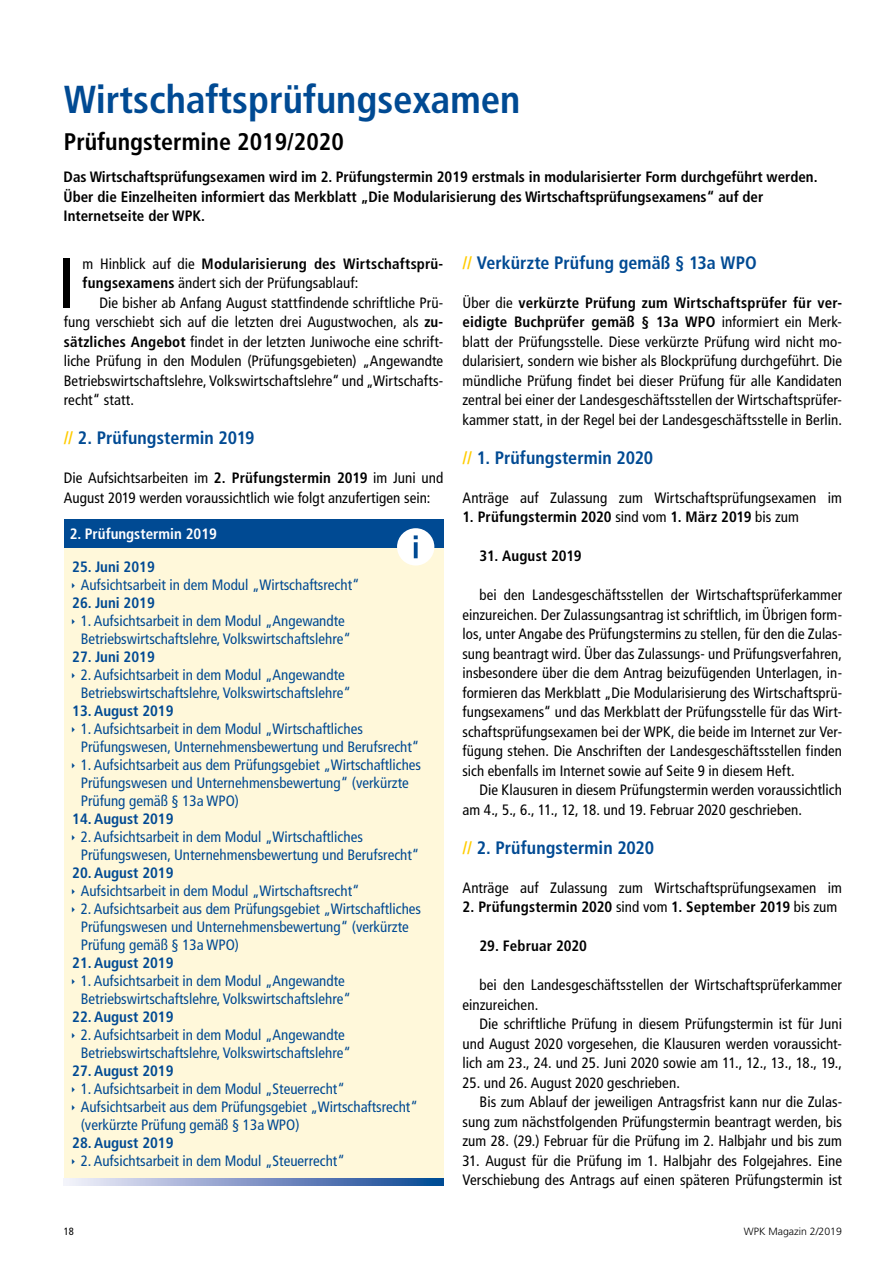
<style>
.page{position:relative;width:893px;height:1263px;background:#fff}
.page>*{position:absolute;margin:0;border:0;box-sizing:border-box;transform-origin:0 0}
.t1{font:condensed 70.8px "Frutiger LT Pro";color:#000}
.t2{font:700 condensed 39px "Frutiger LT Pro";color:#004a93}
.t3{font:700 condensed 24px "Frutiger LT Pro";color:#000}
.t4{font:700 condensed 18px "Frutiger LT Pro";letter-spacing:.005em;color:#004a93}
.t5{font:condensed 15px/19.5px "Frutiger LT Pro";letter-spacing:.005em;color:#000;text-align:justify}
.t6{font:condensed 15px/18px "Frutiger LT Pro";color:#004a93}
.t7{font:700 condensed 15px/19.5px "Frutiger LT Pro";color:#000}
.t8{font:700 condensed 15px "Frutiger LT Pro";color:#004a93}
.t9{font:700 condensed 15px "Frutiger LT Pro";color:#fff}
.t10{font:300 10.5px "Frutiger";color:#000}
.t11{font:condensed 10.5px "Frutiger LT Pro";color:#000}
.s1{font-weight:400}
.s2{font-weight:700}
.s3{color:#fc0}
</style>
<div class="page">
<div style="left:64px;top:519px;width:379px;height:29px;background:#004a93"></div>
<div style="left:64px;top:548px;width:379px;height:630px;background:#fff8da"></div>
<svg style="left:64px;top:1178px;width:379px;height:7px;background:#8098c6"></svg>
<div style="left:397px;top:528px;width:37px;height:37px;background:#fff;border-radius:50%"></div>
<svg style="left:414px;top:542px;width:4px;height:16px"></svg>
<svg style="left:414px;top:535px;width:4px;height:4px"></svg>
<h2 class="t2" style="left:64px;top:76px;width:458px">Wirtschaftsprüfungsexamen</h2>
<h3 class="t3" style="left:64px;top:127px;width:281px">Prüfungstermine 2019/2020</h3>
<p class="t7" style="left:64px;top:167px;width:755px">Das Wirtschaftsprüfungsexamen wird im 2. Prüfungstermin 2019 erstmals in modularisierter Form durchgeführt werden.<br>Über die Einzelheiten informiert das Merkblatt „Die Modularisierung des Wirtschaftsprüfungsexamens“ auf der<br>Internetseite der WPK.</p>
<h1 class="t1" style="left:58px;top:242px;width:19px">I</h1>
<p class="t7" style="left:83px;top:254px;width:362px"><span class="s1">m Hinblick auf die</span> Modularisierung des Wirtschaftsprü&shy;fungsexamens <span class="s1">ändert sich der Prüfungsablauf:</span></p>
<p class="t5" style="left:64px;top:293px;width:381px;text-indent:36px">Die bisher ab Anfang August stattfindende schriftliche Prü&shy;fung verschiebt sich auf die letzten drei Augustwochen, als <span class="s2">zu&shy;sätzliches Angebot</span> findet in der letzten Juniwoche eine schrift&shy;liche Prüfung in den Modulen (Prüfungsgebieten) „Angewandte Betriebswirtschaftslehre, Volkswirtschaftslehre“ und „Wirtschafts&shy;recht“ statt.</p>
<p class="t4" style="left:64px;top:427px;width:192px"><span class="s3">///</span> 2. Prüfungstermin 2019</p>
<p class="t5" style="left:64px;top:468px;width:381px">Die Aufsichtsarbeiten im <span class="s2">2. Prüfungstermin 2019</span> im Juni und<br>August 2019 werden voraussichtlich wie folgt anzufertigen sein:</p>
<p class="t9" style="left:70px;top:525px;width:149px">2. Prüfungstermin 2019</p>
<p class="t8" style="left:72px;top:558px;width:84px">25. Juni 2019</p>
<p class="t6" style="left:81px;top:576px;width:280px">Aufsichtsarbeit in dem Modul „Wirtschaftsrecht“</p>
<p class="t8" style="left:72px;top:594px;width:84px">26. Juni 2019</p>
<p class="t6" style="left:81px;top:612px;width:272px">1. Aufsichtsarbeit in dem Modul „Angewandte<br>Betriebswirtschaftslehre, Volkswirtschaftslehre“</p>
<p class="t8" style="left:72px;top:648px;width:84px">27. Juni 2019</p>
<p class="t6" style="left:81px;top:666px;width:272px">2. Aufsichtsarbeit in dem Modul „Angewandte<br>Betriebswirtschaftslehre, Volkswirtschaftslehre“</p>
<p class="t8" style="left:72px;top:702px;width:103px">13. August 2019</p>
<p class="t6" style="left:81px;top:720px;width:340px">1. Aufsichtsarbeit in dem Modul „Wirtschaftliches<br>Prüfungswesen, Unternehmensbewertung und Berufsrecht“</p>
<p class="t6" style="left:81px;top:756px;width:342px">1. Aufsichtsarbeit aus dem Prüfungsgebiet „Wirtschaftliches<br>Prüfungswesen und Unternehmensbewertung“ (verkürzte<br>Prüfung gemäß § 13a WPO)</p>
<p class="t8" style="left:72px;top:810px;width:103px">14. August 2019</p>
<p class="t6" style="left:81px;top:828px;width:340px">2. Aufsichtsarbeit in dem Modul „Wirtschaftliches<br>Prüfungswesen, Unternehmensbewertung und Berufsrecht“</p>
<p class="t8" style="left:72px;top:864px;width:103px">20. August 2019</p>
<p class="t6" style="left:81px;top:882px;width:280px">Aufsichtsarbeit in dem Modul „Wirtschaftsrecht“</p>
<p class="t6" style="left:81px;top:900px;width:342px">2. Aufsichtsarbeit aus dem Prüfungsgebiet „Wirtschaftliches<br>Prüfungswesen und Unternehmensbewertung“ (verkürzte<br>Prüfung gemäß § 13a WPO)</p>
<p class="t8" style="left:72px;top:954px;width:103px">21. August 2019</p>
<p class="t6" style="left:81px;top:972px;width:272px">1. Aufsichtsarbeit in dem Modul „Angewandte<br>Betriebswirtschaftslehre, Volkswirtschaftslehre“</p>
<p class="t8" style="left:72px;top:1008px;width:103px">22. August 2019</p>
<p class="t6" style="left:81px;top:1026px;width:272px">2. Aufsichtsarbeit in dem Modul „Angewandte<br>Betriebswirtschaftslehre, Volkswirtschaftslehre“</p>
<p class="t8" style="left:72px;top:1062px;width:103px">27. August 2019</p>
<p class="t6" style="left:81px;top:1080px;width:339px">1. Aufsichtsarbeit in dem Modul „Steuerrecht“<br>Aufsichtsarbeit aus dem Prüfungsgebiet „Wirtschaftsrecht“ (verkürzte Prüfung gemäß § 13a WPO)</p>
<p class="t8" style="left:72px;top:1134px;width:103px">28. August 2019</p>
<p class="t6" style="left:81px;top:1152px;width:266px">2. Aufsichtsarbeit in dem Modul „Steuerrecht“</p>
<p class="t4" style="left:462px;top:252px;width:296px"><span class="s3">///</span> Verkürzte Prüfung gemäß § 13a WPO</p>
<p class="t5" style="left:462px;top:293px;width:381px">Über die <span class="s2">verkürzte Prüfung zum Wirtschaftsprüfer für ver&shy;eidigte Buchprüfer gemäß § 13a WPO</span> informiert ein Merk&shy;blatt der Prüfungsstelle. Diese verkürzte Prüfung wird nicht mo&shy;dularisiert, sondern wie bisher als Blockprüfung durchgeführt. Die mündliche Prüfung findet bei dieser Prüfung für alle Kandidaten zentral bei einer der Landesgeschäftsstellen der Wirtschaftsprüfer&shy;kammer statt, in der Regel bei der Landesgeschäftsstelle in Berlin.</p>
<p class="t4" style="left:462px;top:447px;width:192px"><span class="s3">///</span> 1. Prüfungstermin 2020</p>
<p class="t5" style="left:462px;top:488px;width:381px">Anträge auf Zulassung zum Wirtschaftsprüfungsexamen im</p>
<p class="t7" style="left:462px;top:507px;width:338px">1. Prüfungstermin 2020 <span class="s1">sind vom</span> 1. März 2019 <span class="s1">bis zum</span></p>
<p class="t7" style="left:479px;top:546px;width:103px">31. August 2019</p>
<p class="t5" style="left:462px;top:585px;width:381px;text-indent:17px">bei den Landesgeschäftsstellen der Wirtschaftsprüferkammer einzureichen. Der Zulassungsantrag ist schriftlich, im Übrigen form&shy;los, unter Angabe des Prüfungstermins zu stellen, für den die Zulas&shy;sung beantragt wird. Über das Zulassungs- und Prüfungsverfahren, insbesondere über die dem Antrag beizufügenden Unterlagen, in&shy;formieren das Merkblatt „Die Modularisierung des Wirtschaftsprü&shy;fungsexamens“ und das Merkblatt der Prüfungsstelle für das Wirt&shy;schaftsprüfungsexamen bei der WPK, die beide im Internet zur Ver&shy;fügung stehen. Die Anschriften der Landesgeschäftsstellen finden sich ebenfalls im Internet sowie auf Seite 9 in diesem Heft.</p>
<p class="t5" style="left:462px;top:780px;width:381px;text-indent:17px">Die Klausuren in diesem Prüfungstermin werden voraussichtlich am 4., 5., 6., 11., 12, 18. und 19. Februar 2020 geschrieben.</p>
<p class="t4" style="left:462px;top:837px;width:193px"><span class="s3">///</span> 2. Prüfungstermin 2020</p>
<p class="t5" style="left:462px;top:878px;width:381px">Anträge auf Zulassung zum Wirtschaftsprüfungsexamen im</p>
<p class="t7" style="left:462px;top:897px;width:376px">2. Prüfungstermin 2020 <span class="s1">sind vom</span> 1. September 2019 <span class="s1">bis zum</span></p>
<p class="t7" style="left:480px;top:936px;width:109px">29. Februar 2020</p>
<p class="t5" style="left:462px;top:975px;width:381px;text-indent:17px">bei den Landesgeschäftsstellen der Wirtschaftsprüferkammer einzureichen.</p>
<p class="t5" style="left:462px;top:1014px;width:381px;text-indent:17px">Die schriftliche Prüfung in diesem Prüfungstermin ist für Juni und August 2020 vorgesehen, die Klausuren werden voraussicht&shy;lich am 23., 24. und 25. Juni 2020 sowie am 11., 12., 13., 18., 19.,</p>
<p class="t5" style="left:462px;top:1073px;width:219px">25. und 26. August 2020 geschrieben.</p>
<p class="t5" style="left:480px;top:1092px;width:364px">Bis zum Ablauf der jeweiligen Antragsfrist kann nur die Zulas-</p>
<p class="t5" style="left:462px;top:1112px;width:381px">sung zum nächstfolgenden Prüfungstermin beantragt werden, bis</p>
<p class="t5" style="left:462px;top:1131px;width:381px">zum 28. (29.) Februar für die Prüfung im 2. Halbjahr und bis zum</p>
<p class="t5" style="left:462px;top:1151px;width:381px">31. August für die Prüfung im 1. Halbjahr des Folgejahres. Eine<br>Verschiebung des Antrags auf einen späteren Prüfungstermin ist</p>
<p class="t11" style="left:64px;top:1225px;width:12px">18</p>
<p class="t10" style="left:744px;top:1225px;width:100px">WPK Magazin 2/2019</p>
</div>
